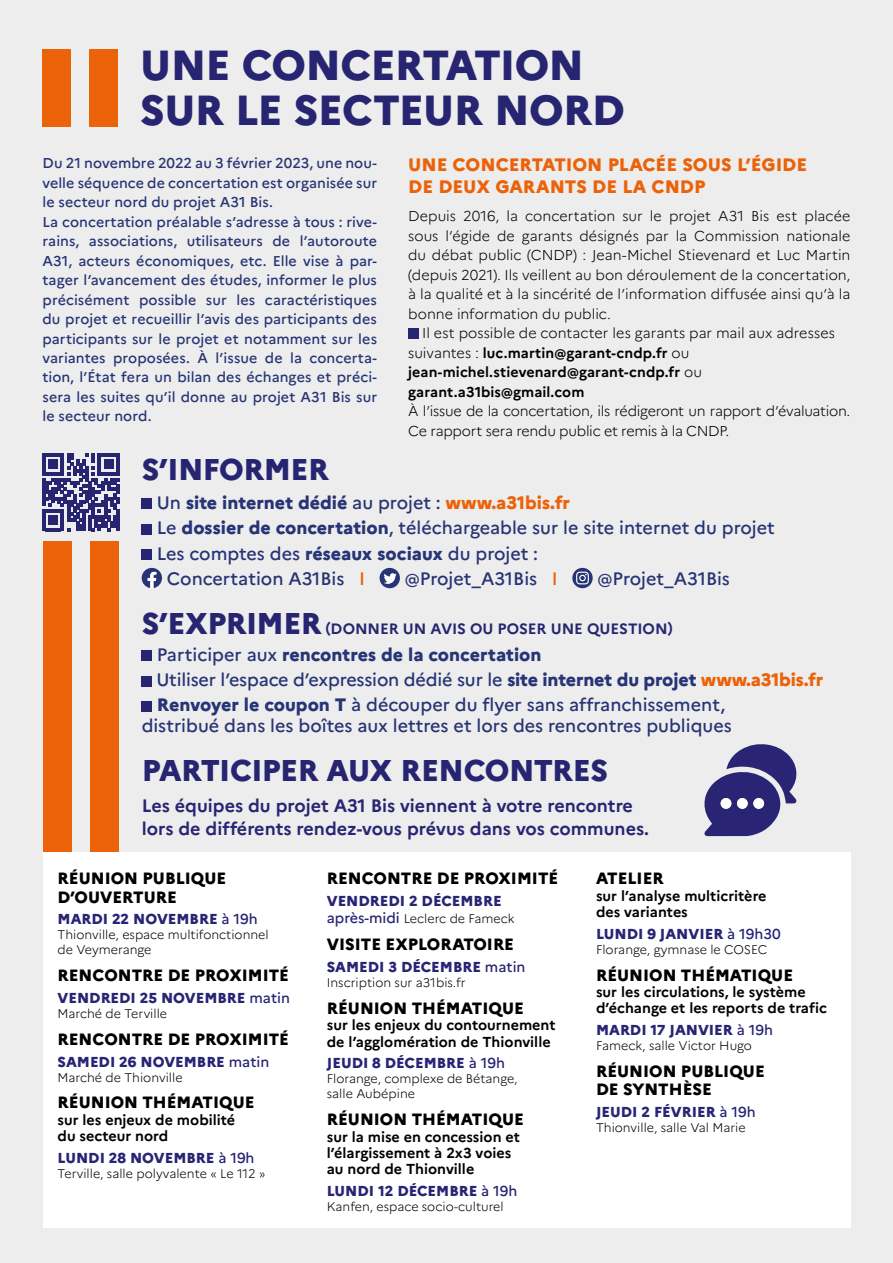
<style>
.page{position:relative;width:893px;height:1263px;background:#ededed}
.page>*{position:absolute;margin:0;border:0;box-sizing:border-box;transform-origin:0 0}
.t1{font:800 42px/45px "Marianne";letter-spacing:-.015em;color:#272571}
.t2{font:800 30px "Marianne";letter-spacing:-.02em;color:#272571}
.t3{font:500 18px/25.2px "Marianne";color:#273475}
.t4{font:700 18px/22.5px "Marianne";color:#292574}
.t5{font:800 18px/22.5px "Marianne";color:#eb6209}
.t6{font:800 18px "Marianne";color:#273475}
.t7{font:800 16.35px/18.3px "Marianne";color:#000}
.t8{font:700 15px "Marianne";letter-spacing:-.005em;color:#272571}
.t9{font:700 14.4px/16.4px "Marianne";color:#000}
.t10{font:800 14.4px "Marianne";color:#292574}
.t11{font:500 14.25px/19.5px "Marianne";letter-spacing:.005em;color:#273475}
.t12{font:300 14.25px/19.5px "Marianne";letter-spacing:-.015em;color:#000;text-align:justify}
.t13{font:700 14.25px/19.5px "Marianne";letter-spacing:.005em;color:#000}
.t14{font:300 12.45px/15px "Marianne";color:#000}
.s1{font-weight:300}
.s2{font-weight:500}
.s3{color:#eb6209}
.s4{font-weight:800}
.s5{font-weight:800;font-size:30px}
.s6{font-weight:800;color:#eb6209}
.s7{font-weight:500;font-size:14.4px;color:#292574}
</style>
<div class="page">
<div style="left:142px;top:499px;width:10px;height:10px;background:#272571"></div>
<div style="left:142px;top:524px;width:10px;height:10px;background:#272571"></div>
<div style="left:142px;top:549px;width:10px;height:10px;background:#272571"></div>
<svg style="left:142px;top:568px;width:20px;height:20px"></svg>
<div style="left:380px;top:568px;width:20px;height:20px;background:#273475;border-radius:50%"></div>
<svg style="left:384px;top:573px;width:13px;height:11px"></svg>
<svg style="left:572px;top:568px;width:21px;height:20px"></svg>
<svg style="left:576px;top:572px;width:13px;height:12px"></svg>
<div style="left:142px;top:651px;width:10px;height:10px;background:#272571"></div>
<div style="left:142px;top:676px;width:10px;height:10px;background:#272571"></div>
<div style="left:142px;top:701px;width:10px;height:10px;background:#272571"></div>
<div style="left:90px;top:541px;width:28px;height:320px;background:#eb6209"></div>
<div style="left:43px;top:541px;width:29px;height:320px;background:#eb6209"></div>
<div style="left:89px;top:49px;width:28px;height:77px;background:#eb6209"></div>
<div style="left:43px;top:49px;width:28px;height:77px;background:#eb6209"></div>
<svg style="left:704px;top:744px;width:93px;height:92px"></svg>
<div style="left:721px;top:798px;width:10px;height:11px;background:#fff;border-radius:50%"></div>
<div style="left:737px;top:798px;width:11px;height:11px;background:#fff;border-radius:50%"></div>
<div style="left:753px;top:798px;width:11px;height:11px;background:#fff;border-radius:50%"></div>
<svg style="left:42px;top:454px;width:78px;height:77px"></svg>
<div style="left:43px;top:853px;width:808px;height:375px;background:#fff"></div>
<div style="left:408px;top:328px;width:10px;height:10px;background:#272571"></div>
<h1 class="t1" style="left:140px;top:43px;width:486px">UNE CONCERTATION<br>SUR LE SECTEUR NORD</h1>
<p class="t11" style="left:43px;top:153px;width:336px">Du 21 novembre 2022 au 3 février 2023, une nou&shy;velle séquence de concertation est organisée sur le secteur nord du projet A31 Bis.<br>La concertation préalable s’adresse à tous : rive&shy;rains, associations, utilisateurs de l’autoroute A31, acteurs économiques, etc. Elle vise à par&shy;tager l’avancement des études, informer le plus précisément possible sur les caractéristiques du projet et recueillir l’avis des participants des participants sur le projet et notamment sur les variantes proposées. À l’issue de la concerta&shy;tion, l’État fera un bilan des échanges et préci&shy;sera les suites qu’il donne au projet A31 Bis sur le secteur nord.</p>
<p class="t5" style="left:408px;top:153px;width:400px">UNE CONCERTATION PLACÉE SOUS L’ÉGIDE<br>DE DEUX GARANTS DE LA CNDP</p>
<p class="t12" style="left:408px;top:206px;width:444px">Depuis 2016, la concertation sur le projet A31 Bis est placée sous l’égide de garants désignés par la Commission nationale du débat public (CNDP) : Jean-Michel Stievenard et Luc Martin (depuis 2021). Ils veillent au bon déroulement de la concertation, à la qualité et à la sincérité de l’information diffusée ainsi qu’à la bonne information du public.</p>
<p class="t13" style="left:408px;top:323px;width:428px;text-indent:14px"><span class="s1">Il est possible de contacter les garants par mail aux adresses suivantes :</span> luc.martin@garant-cndp.fr <span class="s1">ou </span>jean-michel.stievenard@garant-cndp.fr <span class="s1">ou </span>garant.a31bis@gmail.com</p>
<p class="t12" style="left:408px;top:401px;width:444px">À l’issue de la concertation, ils rédigeront un rapport d’évaluation.<br>Ce rapport sera rendu public et remis à la CNDP.</p>
<h2 class="t2" style="left:142px;top:450px;width:189px">S’INFORMER</h2>
<p class="t6" style="left:157px;top:492px;width:415px"><span class="s2">Un</span> site internet dédié <span class="s2">au projet :</span> <span class="s3">www.a31bis.fr</span></p>
<p class="t3" style="left:157px;top:515px;width:619px">Le <span class="s4">dossier de concertation</span>, téléchargeable sur le site internet du projet</p>
<p class="t3" style="left:157px;top:540px;width:383px">Les comptes des <span class="s4">réseaux sociaux</span> du projet :</p>
<p class="t3" style="left:167px;top:566px;width:200px">Concertation A31Bis <span class="s3">I</span></p>
<p class="t3" style="left:405px;top:566px;width:154px">@Projet_A31Bis <span class="s3">I</span></p>
<p class="t3" style="left:597px;top:566px;width:134px">@Projet_A31Bis</p>
<p class="t8" style="left:142px;top:619px;width:533px"><span class="s5">S’EXPRIMER</span> (DONNER UN AVIS OU POSER UNE QUESTION)</p>
<p class="t3" style="left:156px;top:642px;width:668px">Participer aux <span class="s4">rencontres de la concertation<br></span>Utiliser l’espace d’expression dédié sur le <span class="s4">site internet du projet</span> <span class="s6">www.a31bis.fr<br></span><span class="s4">Renvoyer le coupon T</span> à découper du flyer sans affranchissement,</p>
<p class="t3" style="left:142px;top:713px;width:592px">distribué dans les boîtes aux lettres et lors des rencontres publiques</p>
<h2 class="t2" style="left:142px;top:752px;width:468px">PARTICIPER AUX RENCONTRES</h2>
<p class="t4" style="left:142px;top:794px;width:509px">Les équipes du projet A31 Bis viennent à votre rencontre lors de différents rendez-vous prévus dans vos communes.</p>
<p class="t7" style="left:58px;top:869px;width:170px">RÉUNION PUBLIQUE<br>D’OUVERTURE</p>
<p class="t10" style="left:58px;top:910px;width:202px">MARDI 22 NOVEMBRE <span class="s2">à 19h</span></p>
<p class="t14" style="left:58px;top:927px;width:213px">Thionville, espace multifonctionnel de Veymerange</p>
<p class="t7" style="left:58px;top:966px;width:233px">RENCONTRE DE PROXIMITÉ</p>
<p class="t10" style="left:58px;top:989px;width:234px">VENDREDI 25 NOVEMBRE <span class="s2">matin</span></p>
<p class="t14" style="left:58px;top:1006px;width:111px">Marché de Terville</p>
<p class="t7" style="left:58px;top:1030px;width:233px">RENCONTRE DE PROXIMITÉ</p>
<p class="t10" style="left:58px;top:1052px;width:213px">SAMEDI 26 NOVEMBRE <span class="s2">matin</span></p>
<p class="t14" style="left:58px;top:1069px;width:127px">Marché de Thionville</p>
<p class="t7" style="left:58px;top:1093px;width:199px">RÉUNION THÉMATIQUE</p>
<p class="t9" style="left:58px;top:1111px;width:179px">sur les enjeux de mobilité du secteur nord</p>
<p class="t10" style="left:58px;top:1149px;width:198px">LUNDI 28 NOVEMBRE <span class="s2">à 19h</span></p>
<p class="t14" style="left:58px;top:1166px;width:209px">Terville, salle polyvalente « Le 112 »</p>
<p class="t7" style="left:327px;top:869px;width:233px">RENCONTRE DE PROXIMITÉ</p>
<p class="t10" style="left:327px;top:892px;width:176px">VENDREDI 2 DÉCEMBRE</p>
<p class="t14" style="left:327px;top:911px;width:189px"><span class="s7">après-midi</span> Leclerc de Fameck</p>
<p class="t7" style="left:327px;top:935px;width:189px">VISITE EXPLORATOIRE</p>
<p class="t10" style="left:327px;top:958px;width:200px">SAMEDI 3 DÉCEMBRE <span class="s2">matin</span></p>
<p class="t14" style="left:327px;top:975px;width:140px">Inscription sur a31bis.fr</p>
<p class="t7" style="left:327px;top:999px;width:199px">RÉUNION THÉMATIQUE</p>
<p class="t9" style="left:327px;top:1017px;width:230px">sur les enjeux du contournement de l’agglomération de Thionville</p>
<p class="t10" style="left:327px;top:1054px;width:180px">JEUDI 8 DÉCEMBRE <span class="s2">à 19h</span></p>
<p class="t14" style="left:327px;top:1071px;width:192px">Florange, complexe de Bétange, salle Aubépine</p>
<p class="t7" style="left:327px;top:1110px;width:199px">RÉUNION THÉMATIQUE</p>
<p class="t9" style="left:327px;top:1128px;width:195px">sur la mise en concession et l’élargissement à 2x3 voies au nord de Thionville</p>
<p class="t10" style="left:327px;top:1182px;width:192px">LUNDI 12 DÉCEMBRE <span class="s2">à 19h</span></p>
<p class="t14" style="left:327px;top:1199px;width:178px">Kanfen, espace socio-culturel</p>
<p class="t7" style="left:596px;top:869px;width:69px">ATELIER</p>
<p class="t9" style="left:596px;top:887px;width:172px">sur l’analyse multicritère des variantes</p>
<p class="t10" style="left:596px;top:925px;width:186px">LUNDI 9 JANVIER <span class="s2">à 19h30</span></p>
<p class="t14" style="left:596px;top:942px;width:173px">Florange, gymnase le COSEC</p>
<p class="t7" style="left:596px;top:966px;width:199px">RÉUNION THÉMATIQUE</p>
<p class="t9" style="left:596px;top:984px;width:232px">sur les circulations, le système d’échange et les reports de trafic</p>
<p class="t10" style="left:596px;top:1021px;width:178px">MARDI 17 JANVIER <span class="s2">à 19h</span></p>
<p class="t14" style="left:596px;top:1038px;width:157px">Fameck, salle Victor Hugo</p>
<p class="t7" style="left:596px;top:1062px;width:170px">RÉUNION PUBLIQUE<br>DE SYNTHÈSE</p>
<p class="t10" style="left:596px;top:1103px;width:161px">JEUDI 2 FÉVRIER <span class="s2">à 19h</span></p>
<p class="t14" style="left:596px;top:1120px;width:151px">Thionville, salle Val Marie</p>
</div>
